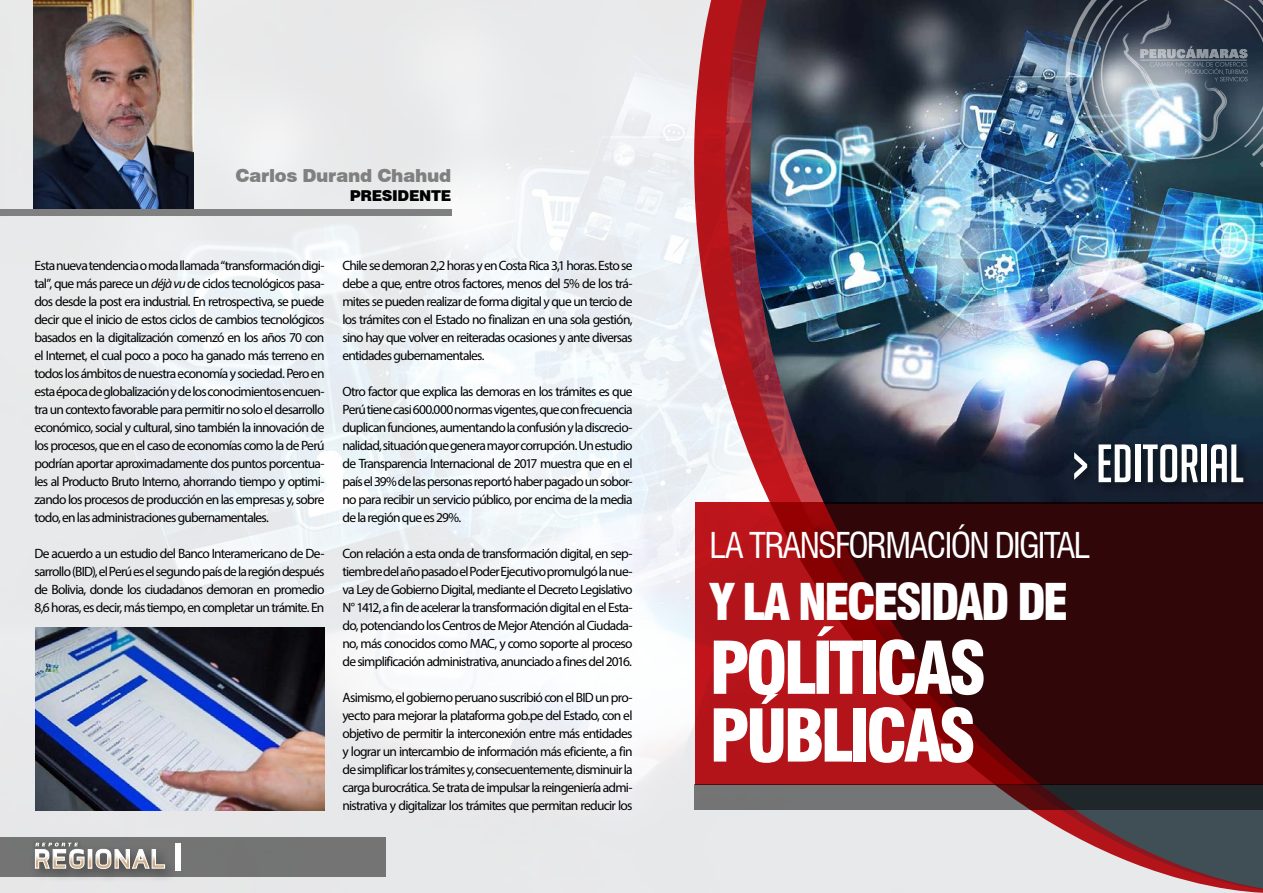
<style>
.page{position:relative;width:1263px;height:893px;background:#fff}
.page>*{position:absolute;margin:0;border:0;box-sizing:border-box;transform-origin:0 0}
.t1{font:900 condensed 70.8px/67.8px "Swiss 721 BT";letter-spacing:-.06em;color:#fff}
.t2{font:52.5px "Big Noodle Titling";color:#fff}
.t3{font:900 condensed 49.5px "Swiss 721 BT";letter-spacing:-.06em;color:#fff}
.t4{font:condensed 34.8px "Swiss 721 BT";letter-spacing:-.05em;color:#fff}
.t5{font:900 18px "Swiss 721 BT";letter-spacing:-.02em;color:#808080}
.t6{font:900 15px "Swiss 721 BT";letter-spacing:-.02em;color:#000}
.t7{font:13.5px/18px "Myriad Pro";letter-spacing:-.055em;color:#000;text-align:justify}
.s1{font-style:italic}
</style>
<div class="page">
<img style="left:0;top:0;width:681px;height:893px">
<svg style="left:687px;top:0;width:576px;height:893px;background:#c6a1a6"></svg>
<img style="left:749px;top:0;width:514px;height:502px">
<svg style="left:696px;top:502px;width:567px;height:283px;background:#5f090d"></svg>
<svg style="left:694px;top:785px;width:569px;height:25px;background:#535052"></svg>
<div style="left:1070px;top:440px;width:186px;height:54px;background:#000;opacity:.5"></div>
<div style="left:0;top:837px;width:385px;height:39px;background:#747474"></div>
<div style="left:31px;top:838px;width:51px;height:13px;background:#000;opacity:.5"></div>
<div style="left:30px;top:844px;width:149px;height:39px;background:#000;opacity:.5"></div>
<svg style="left:35px;top:843px;width:49px;height:26px"></svg>
<div style="left:88px;top:849px;width:4px;height:19px;border:1px solid #fff"></div>
<svg style="left:96px;top:849px;width:69px;height:20px"></svg>
<div style="left:175px;top:843px;width:6px;height:28px;background:#fff"></div>
<img style="left:1065px;top:0;width:198px;height:167px">
<img style="left:36px;top:628px;width:288px;height:182px">
<img style="left:34px;top:0;width:160px;height:210px">
<div style="left:0;top:210px;width:451px;height:6px;background:#808080"></div>
<h3 class="t5" style="left:235px;top:165px;width:217px">Carlos Durand Chahud</h3>
<p class="t6" style="left:350px;top:186px;width:103px">PRESIDENTE</p>
<p class="t7" style="left:34px;top:256px;width:292px">Esta nueva tendencia o moda llamada “transformación digi&shy;tal”, que más parece un <span class="s1">déjà vu</span> de ciclos tecnológicos pasa&shy;dos desde la post era industrial. En retrospectiva, se puede decir que el inicio de estos ciclos de cambios tecnológicos basados en la digitalización comenzó en los años 70 con el Internet, el cual poco a poco ha ganado más terreno en todos los ámbitos de nuestra economía y sociedad. Pero en esta época de globalización y de los conocimientos encuen&shy;tra un contexto favorable para permitir no solo el desarrollo económico, social y cultural, sino también la innovación de los procesos, que en el caso de economías como la de Perú podrían aportar aproximadamente dos puntos porcentua&shy;les al Producto Bruto Interno, ahorrando tiempo y optimi&shy;zando los procesos de producción en las empresas y, sobre todo, en las administraciones gubernamentales.</p>
<p class="t7" style="left:34px;top:544px;width:292px">De acuerdo a un estudio del Banco Interamericano de De&shy;sarrollo (BID), el Perú es el segundo país de la región después de Bolivia, donde los ciudadanos demoran en promedio 8,6 horas, es decir, más tiempo, en completar un trámite. En</p>
<p class="t7" style="left:342px;top:256px;width:292px">Chile se demoran 2,2 horas y en Costa Rica 3,1 horas. Esto se debe a que, entre otros factores, menos del 5% de los trá&shy;mites se pueden realizar de forma digital y que un tercio de los trámites con el Estado no finalizan en una sola gestión, sino hay que volver en reiteradas ocasiones y ante diversas entidades gubernamentales.</p>
<p class="t7" style="left:342px;top:382px;width:292px">Otro factor que explica las demoras en los trámites es que Perú tiene casi 600.000 normas vigentes, que con frecuencia duplican funciones, aumentando la confusión y la discrecio&shy;nalidad, situación que genera mayor corrupción. Un estudio de Transparencia Internacional de 2017 muestra que en el país el 39% de las personas reportó haber pagado un sobor&shy;no para recibir un servicio público, por encima de la media de la región que es 29%.</p>
<p class="t7" style="left:342px;top:544px;width:292px">Con relación a esta onda de transformación digital, en sep&shy;tiembre del año pasado el Poder Ejecutivo promulgó la nue&shy;va Ley de Gobierno Digital, mediante el Decreto Legislativo N° 1412, a fin de acelerar la transformación digital en el Esta&shy;do, potenciando los Centros de Mejor Atención al Ciudada&shy;no, más conocidos como MAC, y como soporte al proceso de simplificación administrativa, anunciado a fines del 2016.</p>
<p class="t7" style="left:342px;top:688px;width:292px">Asimismo, el gobierno peruano suscribió con el BID un pro&shy;yecto para mejorar la plataforma gob.pe del Estado, con el objetivo de permitir la interconexión entre más entidades y lograr un intercambio de información más eficiente, a fin de simplificar los trámites y, consecuentemente, disminuir la carga burocrática. Se trata de impulsar la reingeniería admi&shy;nistrativa y digitalizar los trámites que permitan reducir los</p>
<h2 class="t2" style="left:1072px;top:435px;width:174px">&gt; EDITORIAL</h2>
<h3 class="t4" style="left:709px;top:525px;width:382px">LA TRANSFORMACIÓN DIGITAL</h3>
<h3 class="t3" style="left:709px;top:572px;width:361px">Y LA NECESIDAD DE</h3>
<h1 class="t1" style="left:709px;top:634px;width:278px">POLÍTICAS<br>PÚBLICAS</h1>
</div>
